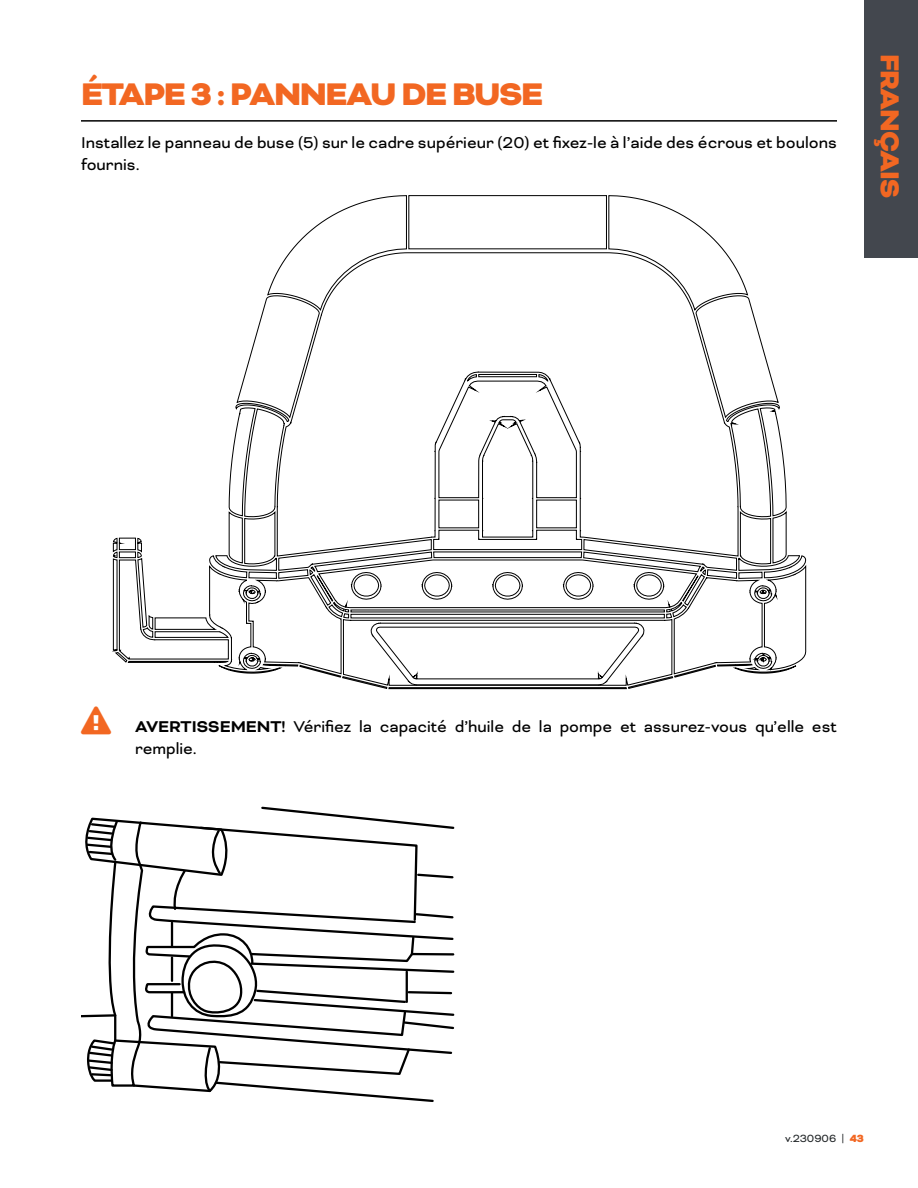
<style>
.page{position:relative;width:918px;height:1188px;background:#fff}
.page>*{position:absolute;margin:0;border:0;box-sizing:border-box;transform-origin:0 0}
.t1{font:900 36px "Bicyclette";letter-spacing:-.04em;color:#f26722}
.t2{font:900 30px "Bicyclette";letter-spacing:-.04em;color:#f26722}
.t3{font:18px/21.6px "Bicyclette";color:#000}
.t4{font:12px "Bicyclette";color:#24282a}
.s1{font-weight:700}
.s2{font-weight:900;color:#f26722}
</style>
<div class="page">
<hr style="left:81px;top:120px;width:756px;height:2px;background:#000">
<svg style="left:112px;top:195px;width:694px;height:494px"></svg>
<svg style="left:370px;top:622px;width:275px;height:64px"></svg>
<svg style="left:81px;top:807px;width:373px;height:295px"></svg>
<div style="left:864px;top:0;width:54px;height:258px;background:#43474e"></div>
<h1 class="t1" style="left:81px;top:73px;width:464px">ÉTAPE 3 : PANNEAU DE BUSE</h1>
<p class="t3" style="left:81px;top:132px;width:757px">Installez le panneau de buse (5) sur le cadre supérieur (20) et fixez-le à l’aide des écrous et boulons fournis.</p>
<h2 class="t2" style="left:908px;top:54px;width:145px;rotate:90deg">FRANÇAIS</h2>
<p class="t3" style="left:135px;top:716px;width:703px"><span class="s1">AVERTISSEMENT!</span> Vérifiez la capacité d’huile de la pompe et assurez-vous qu’elle est remplie.</p>
<p class="t4" style="left:785px;top:1131px;width:80px">v.230906 | <span class="s2">43</span></p>
</div>
